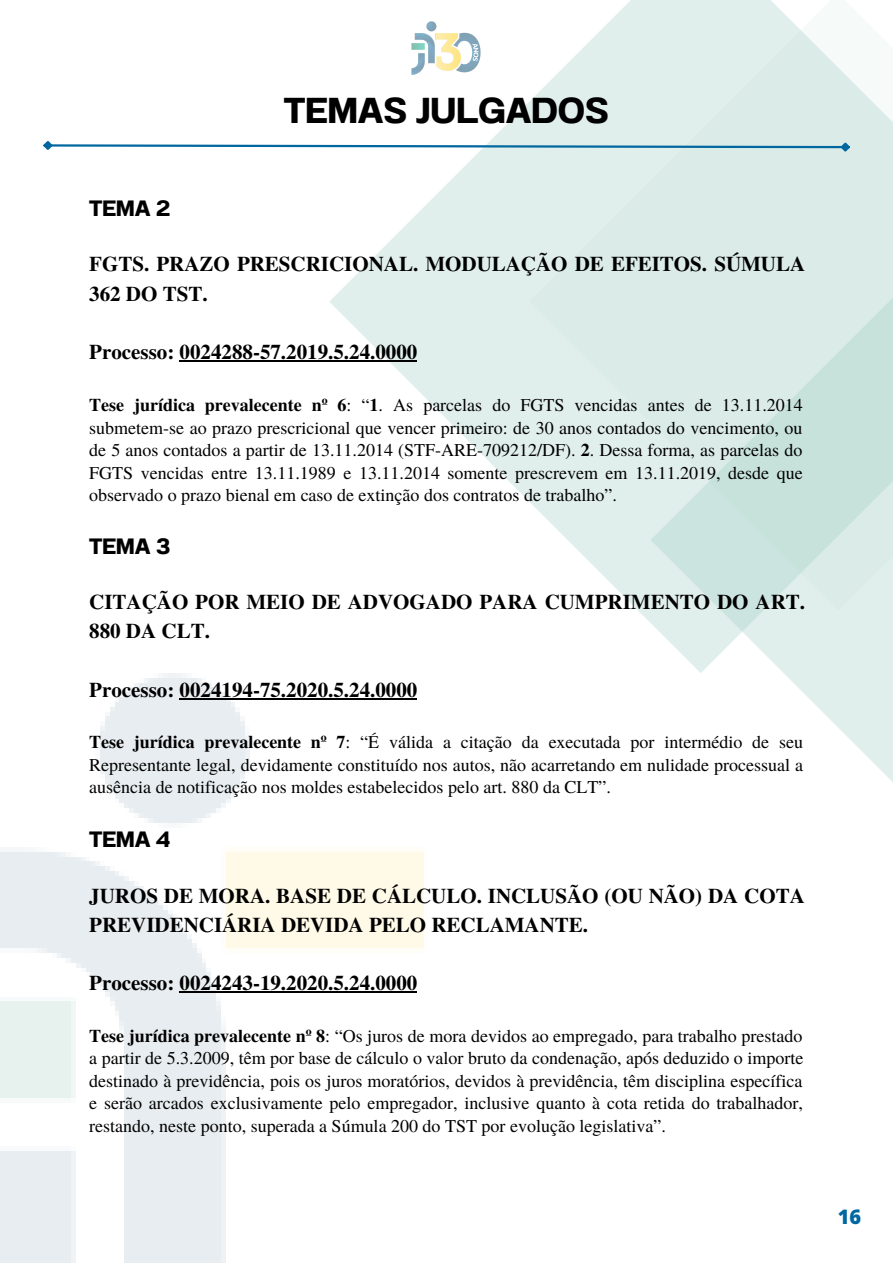
<style>
.page{position:relative;width:893px;height:1264px;background:#fff}
.page>*{position:absolute;margin:0;border:0;box-sizing:border-box;transform-origin:0 0}
.t1{font:700 36px "Anantason";color:#000}
.t2{font:700 22.2px "Anantason";color:#000}
.t3{font:700 21px/29.2px "Te X Gyre Termes";color:#000}
.t4{font:800 19.95px "Open Sans";color:#0067a0}
.t5{font:18px/22.5px "Te X Gyre Termes";color:#000;text-align:justify}
.s1{font-weight:700}
</style>
<div class="page">
<svg style="left:329px;top:102px;width:321px;height:520px"></svg>
<svg style="left:529px;top:0;width:363px;height:610px;background:#e1efec"></svg>
<svg style="left:650px;top:298px;width:242px;height:483px;fill:#dbece8"></svg>
<img style="left:0;top:673px;width:424px;height:589px">
<svg style="left:43px;top:139px;width:808px;height:15px"></svg>
<img style="left:411px;top:21px;width:70px;height:54px">
<hr style="left:179px;top:360px;width:238px;height:1px;background:#000">
<hr style="left:179px;top:698px;width:238px;height:1px;background:#000">
<hr style="left:179px;top:991px;width:238px;height:1px;background:#000">
<p class="t2" style="left:89px;top:195px;width:83px">TEMA 2</p>
<p class="t1" style="left:284px;top:89px;width:326px">TEMAS JULGADOS</p>
<p class="t3" style="left:89px;top:249px;width:717px">FGTS. PRAZO PRESCRICIONAL. MODULAÇÃO DE EFEITOS. SÚMULA<br>362 DO TST.</p>
<p class="t3" style="left:89px;top:336px;width:329px">Processo: 0024288-57.2019.5.24.0000</p>
<p class="t5" style="left:89px;top:393px;width:715px"><span class="s1">Tese jurídica prevalecente nº 6</span>: “<span class="s1">1</span>. As parcelas do FGTS vencidas antes de 13.11.2014 submetem-se ao prazo prescricional que vencer primeiro: de 30 anos contados do vencimento, ou de 5 anos contados a partir de 13.11.2014 (STF-ARE-709212/DF). <span class="s1">2</span>. Dessa forma, as parcelas do FGTS vencidas entre 13.11.1989 e 13.11.2014 somente prescrevem em 13.11.2019, desde que observado o prazo bienal em caso de extinção dos contratos de trabalho”.</p>
<p class="t2" style="left:89px;top:533px;width:82px">TEMA 3</p>
<p class="t3" style="left:89px;top:586px;width:717px">CITAÇÃO POR MEIO DE ADVOGADO PARA CUMPRIMENTO DO ART.<br>880 DA CLT.</p>
<p class="t3" style="left:89px;top:674px;width:329px">Processo: 0024194-75.2020.5.24.0000</p>
<p class="t5" style="left:89px;top:730px;width:715px"><span class="s1">Tese jurídica prevalecente nº 7</span>: “É válida a citação da executada por intermédio de seu Representante legal, devidamente constituído nos autos, não acarretando em nulidade processual a ausência de notificação nos moldes estabelecidos pelo art. 880 da CLT”.</p>
<p class="t2" style="left:89px;top:826px;width:82px">TEMA 4</p>
<p class="t3" style="left:89px;top:880px;width:717px">JUROS DE MORA. BASE DE CÁLCULO. INCLUSÃO (OU NÃO) DA COTA<br>PREVIDENCIÁRIA DEVIDA PELO RECLAMANTE.</p>
<p class="t3" style="left:89px;top:967px;width:329px">Processo: 0024243-19.2020.5.24.0000</p>
<p class="t5" style="left:89px;top:1023px;width:715px"><span class="s1">Tese jurídica prevalecente nº 8</span>: “Os juros de mora devidos ao empregado, para trabalho prestado a partir de 5.3.2009, têm por base de cálculo o valor bruto da condenação, após deduzido o importe destinado à previdência, pois os juros moratórios, devidos à previdência, têm disciplina específica e serão arcados exclusivamente pelo empregador, inclusive quanto à cota retida do trabalhador, restando, neste ponto, superada a Súmula 200 do TST por evolução legislativa”.</p>
<p class="t4" style="left:837px;top:1202px;width:25px">16</p>
</div>
